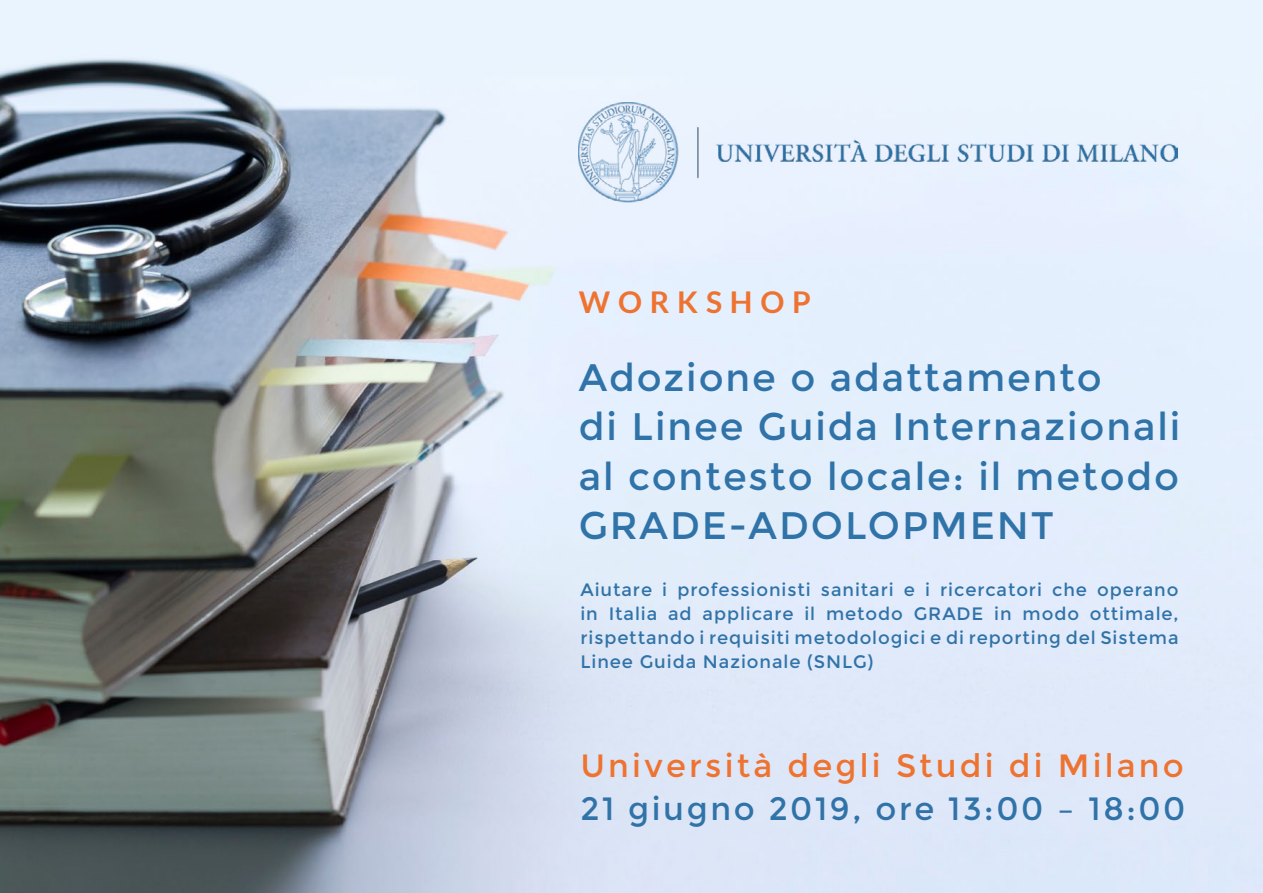
<style>
.page{position:relative;width:1263px;height:893px;background:#fff}
.page>*{position:absolute;margin:0;border:0;box-sizing:border-box;transform-origin:0 0}
.t1{font:38.4px/49.5px "Montserrat";letter-spacing:.05em;color:#3073a8}
.t2{font:32.25px "Montserrat";letter-spacing:.1em;color:#ee7330}
.t3{font:32.25px "Montserrat";letter-spacing:.08em;color:#3073a8}
.t4{font:700 30px "Lato";letter-spacing:.26em;color:#ee7330}
.t5{font:18px/24px "Montserrat";letter-spacing:.05em;color:#3073a8;text-align:justify}
</style>
<div class="page">
<img style="left:0;top:0;width:1263px;height:893px">
<img style="left:579px;top:102px;width:598px;height:101px">
<h3 class="t4" style="left:579px;top:285px;width:234px">WORKSHOP</h3>
<h1 class="t1" style="left:579px;top:353px;width:603px">Adozione o adattamento<br>di Linee Guida Internazionali al contesto locale: il metodo<br>GRADE-ADOLOPMENT</h1>
<p class="t5" style="left:580px;top:578px;width:600px">Aiutare i professionisti sanitari e i ricercatori che operano in Italia ad applicare il metodo GRADE in modo ottimale, rispettando i requisiti metodologici e di reporting del Sistema Linee Guida Nazionale (SNLG)</p>
<h2 class="t2" style="left:580px;top:747px;width:605px">Università degli Studi di Milano</h2>
<h2 class="t3" style="left:580px;top:790px;width:606px">21 giugno 2019, ore 13:00 – 18:00</h2>
</div>
